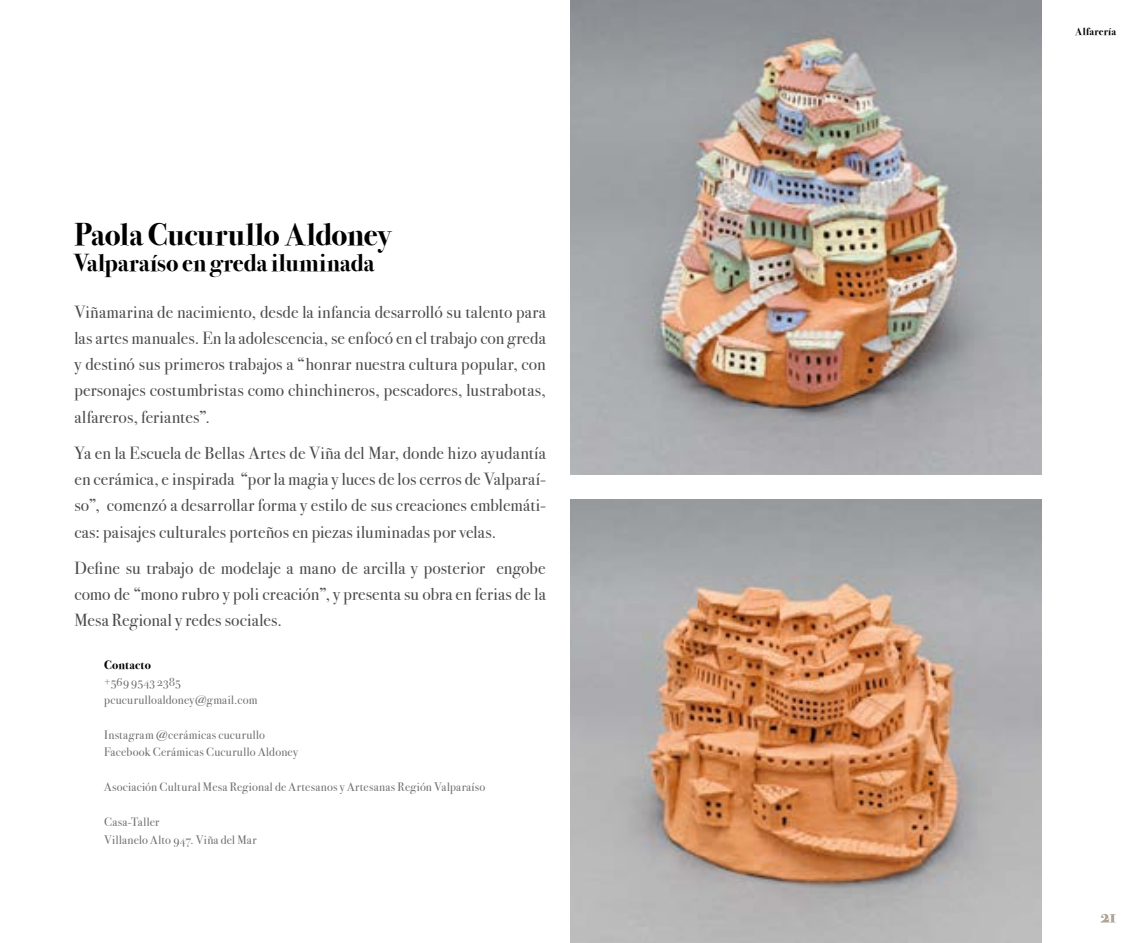
<style>
.page{position:relative;width:1141px;height:943px;background:#fff}
.page>*{position:absolute;margin:0;border:0;box-sizing:border-box;transform-origin:0 0}
.t1{font:700 31.5px "Bodoni Svty Two OSITCTT";letter-spacing:-.005em;color:#000}
.t2{font:700 24.5px "Bodoni Svty Two OSITCTT";color:#000}
.t3{font:17.5px/26.2px "Bodoni Svty Two OSITCTT";letter-spacing:.005em;color:#4a4a49;text-align:justify}
.t4{font:700 17.5px "Bodoni Svty Two OSITCTT";color:#b0a495}
.t5{font:12.25px/17.5px "Bodoni Svty Two OSITCTT";letter-spacing:.025em;color:#706f6f}
.t6{font:700 12.25px "Bodoni Svty Two OSITCTT";letter-spacing:.025em;color:#000}
.t7{font:700 10.5px "Bodoni Svty Two OSITCTT";letter-spacing:.03em;color:#000}
</style>
<div class="page">
<img style="left:570px;top:0;width:472px;height:474px">
<img style="left:570px;top:499px;width:472px;height:444px">
<h1 class="t1" style="left:74px;top:216px;width:318px">Paola Cucurullo Aldoney</h1>
<h2 class="t2" style="left:74px;top:249px;width:302px">Valparaíso en greda iluminada</h2>
<p class="t3" style="left:74px;top:298px;width:473px">Viñamarina de nacimiento, desde la infancia desarrolló su talento para las artes manuales. En la adolescencia, se enfocó en el trabajo con greda y destinó sus primeros trabajos a “honrar nuestra cultura popular, con personajes costumbristas como chinchineros, pescadores, lustrabotas, alfareros, feriantes”.</p>
<p class="t3" style="left:74px;top:440px;width:473px">Ya en la Escuela de Bellas Artes de Viña del Mar, donde hizo ayudantía en cerámica, e inspirada “por la magia y luces de los cerros de Valparaí&shy;so”, comenzó a desarrollar forma y estilo de sus creaciones emblemáti&shy;cas: paisajes culturales porteños en piezas iluminadas por velas.</p>
<p class="t3" style="left:74px;top:555px;width:473px">Define su trabajo de modelaje a mano de arcilla y posterior engobe como de “mono rubro y poli creación”, y presenta su obra en ferias de la Mesa Regional y redes sociales.</p>
<p class="t6" style="left:104px;top:657px;width:48px">Contacto</p>
<p class="t5" style="left:104px;top:673px;width:155px">+569 9543 2385 pcucurulloaldoney@gmail.com</p>
<p class="t5" style="left:104px;top:725px;width:195px">Instagram @cerámicas cucurullo<br>Facebook Cerámicas Cucurullo Aldoney</p>
<p class="t5" style="left:104px;top:778px;width:383px">Asociación Cultural Mesa Regional de Artesanos y Artesanas Región Valparaíso</p>
<p class="t5" style="left:104px;top:813px;width:154px">Casa-Taller<br>Villanelo Alto 947. Viña del Mar</p>
<p class="t7" style="left:1075px;top:25px;width:43px">Alfarería</p>
<p class="t4" style="left:1101px;top:905px;width:17px">21</p>
</div>
